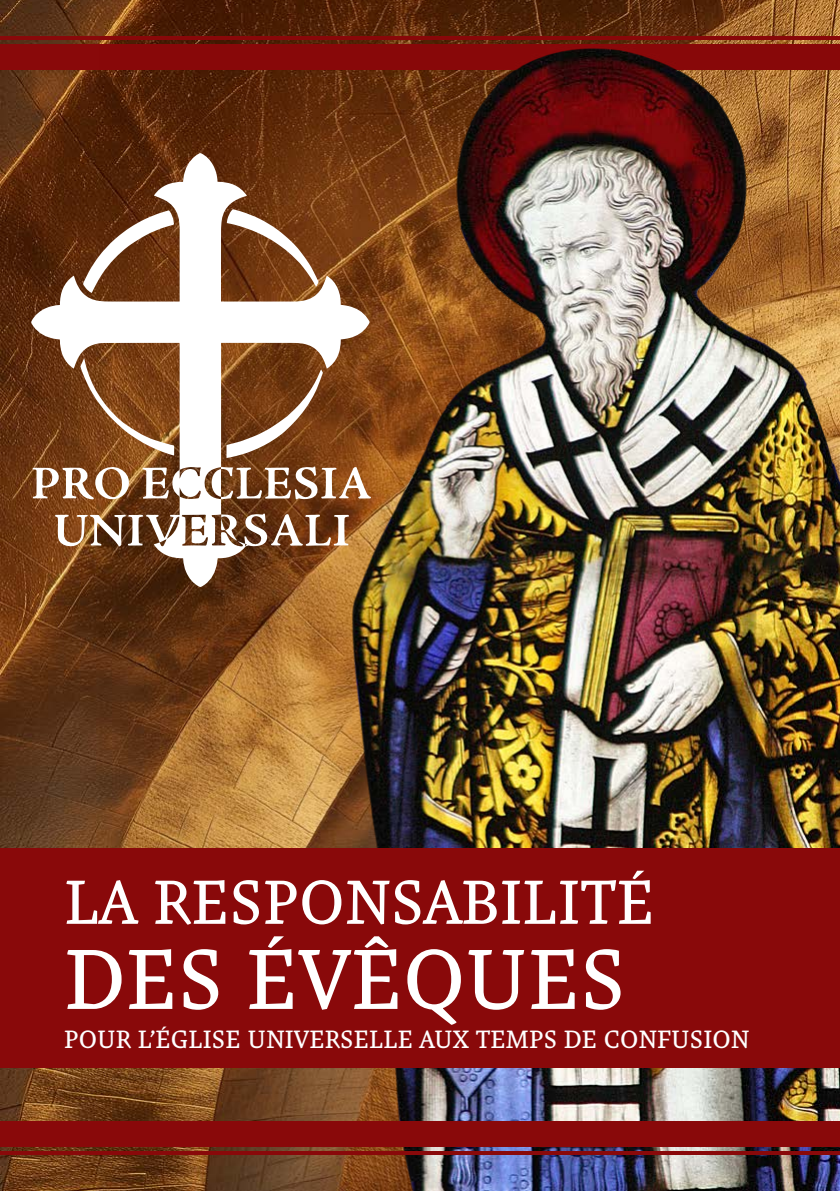
<style>
.page{position:relative;width:840px;height:1191px;background:#fff}
.page>*{position:absolute;margin:0;border:0;box-sizing:border-box;transform-origin:0 0}
.t1{font:86.4px "Malaga OTCE";color:#fff}
.t2{font:63.2px "Malaga OTCE";color:#fff}
.t3{font:25.4px "Malaga OTCE";color:#fff}
</style>
<div class="page">
<img style="left:0;top:0;width:99px;height:1191px">
<div style="left:0;top:44px;width:839px;height:26px;background:#89090a"></div>
<hr style="left:0;top:36px;width:839px;height:4px;background:#89090a">
<img style="left:99px;top:0;width:740px;height:1191px">
<div style="left:0;top:849px;width:839px;height:219px;background:#89090a"></div>
<div style="left:0;top:1121px;width:839px;height:26px;background:#89090a"></div>
<hr style="left:0;top:1151px;width:839px;height:4px;background:#89090a">
<svg style="left:31px;top:153px;width:339px;height:434px"></svg>
<svg style="left:83px;top:210px;width:91px;height:83px"></svg>
<svg style="left:227px;top:209px;width:91px;height:78px"></svg>
<svg style="left:226px;top:369px;width:96px;height:89px;background:#865634"></svg>
<svg style="left:80px;top:358px;width:94px;height:97px;background:#8c562c"></svg>
<svg style="left:142px;top:467px;width:27px;height:31px"></svg>
<svg style="left:32px;top:466px;width:98px;height:35px"></svg>
<svg style="left:55px;top:514px;width:88px;height:32px"></svg>
<svg style="left:271px;top:514px;width:78px;height:32px"></svg>
<svg style="left:211px;top:466px;width:160px;height:33px"></svg>
<svg style="left:221px;top:514px;width:16px;height:26px"></svg>
<h2 class="t2" style="left:64px;top:865px;width:591px">LA RESPONSABILITÉ</h2>
<h1 class="t1" style="left:64px;top:928px;width:563px">DES ÉVÊQUES</h1>
<p class="t3" style="left:64px;top:1024px;width:686px">POUR L’ÉGLISE UNIVERSELLE AUX TEMPS DE CONFUSION</p>
</div>
